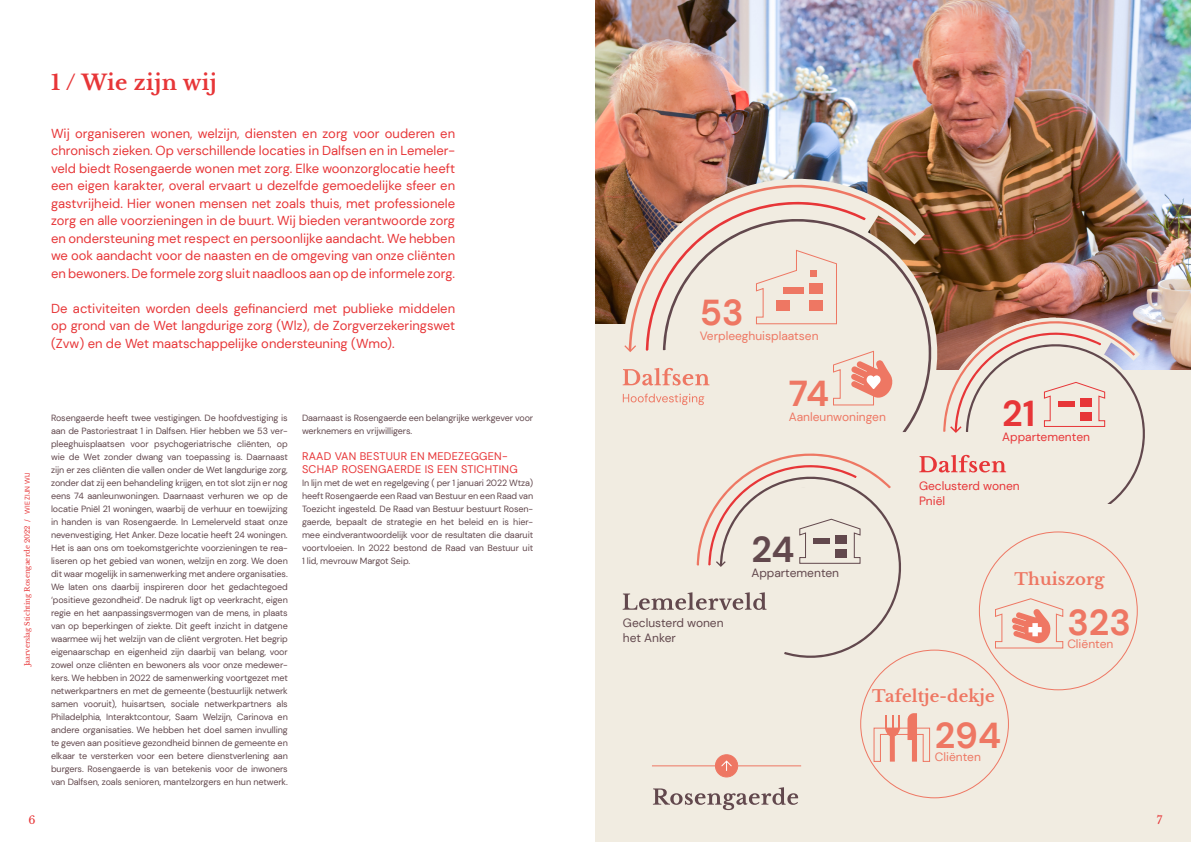
<style>
.page{position:relative;width:1191px;height:842px;background:#fff}
.page>*{position:absolute;margin:0;border:0;box-sizing:border-box;transform-origin:0 0}
.inleiding_Rosengaerde{font:700 36px "DM Sans";color:#ee7763}
.inleiding_Rosengaerde-2{font:700 36px "DM Sans";color:#e73638}
.inleiding_Rosengaerde-3{font:700 36px "DM Sans";color:#62484d}
.Hoofdstuk_kop_Rosengaerde_INHOUD{font:700 21px "Libre Baskerville";letter-spacing:.02em;color:#e73638}
.Hoofdstuk_kop_Rosengaerde_INHOUD-2{font:700 16.4px "Libre Baskerville";letter-spacing:.01em;color:#ee7763}
.inleiding_Rosengaerde-4{font:13px/17.5px "DM Sans";color:#e73638;text-align:justify}
.inleiding_Rosengaerde-5{font:12px "DM Sans";color:#ee7763}
.inleiding_Rosengaerde-6{font:12px "DM Sans";color:#62484d}
.inleiding_Rosengaerde-7{font:12px "DM Sans";color:#e73638}
.tussenkop_KAPITALEN_Rosengaerde{font:11px/13px "DM Sans";letter-spacing:.02em;color:#e73638}
.t1{font:11px "Libre Baskerville";color:#e73638}
.broodtekst_Rosengaerde{font:9px/13px "DM Sans";letter-spacing:-.01em;color:#62484d;text-align:justify}
.t2{font:7px "Libre Baskerville";color:#e73638}
.s1{font-family:"DM Sans"}
</style>
<div class="page">
<div style="left:595px;top:0;width:596px;height:842px;background:#f1ece1"></div>
<img style="left:595px;top:0;width:596px;height:370px">
<div style="left:595px;top:324px;width:189px;height:90px;background:#f1ece1"></div>
<svg style="left:833px;top:197px;width:118px;height:235px"></svg>
<img style="left:619px;top:160px;width:310px;height:200px">
<svg style="left:653px;top:787px;width:145px;height:23px"></svg>
<hr style="left:652px;top:766px;width:148px;height:1px;background:#ee7763">
<svg style="left:715px;top:754px;width:23px;height:23px"></svg>
<div style="left:715px;top:755px;width:22px;height:22px;background:#ee7763;border-radius:50%"></div>
<svg style="left:721px;top:760px;width:11px;height:11px"></svg>
<svg style="left:622px;top:191px;width:270px;height:214px"></svg>
<svg style="left:919px;top:306px;width:238px;height:198px"></svg>
<svg style="left:995px;top:598px;width:68px;height:50px"></svg>
<svg style="left:873px;top:713px;width:57px;height:49px"></svg>
<svg style="left:622px;top:453px;width:290px;height:235px"></svg>
<p class="Hoofdstuk_kop_Rosengaerde_INHOUD" style="left:51px;top:70px;width:167px">1 / Wie zijn wij</p>
<p class="inleiding_Rosengaerde-4" style="left:51px;top:124px;width:405px">Wij organiseren wonen, welzijn, diensten en zorg voor ouderen en chronisch zieken. Op verschillende locaties in Dalfsen en in Lemeler&shy;veld biedt Rosengaerde wonen met zorg. Elke woonzorglocatie heeft een eigen karakter, overal ervaart u dezelfde gemoedelijke sfeer en gastvrijheid. Hier wonen mensen net zoals thuis, met professionele zorg en alle voorzieningen in de buurt. Wij bieden verantwoorde zorg en ondersteuning met respect en persoonlijke aandacht. We hebben we ook aandacht voor de naasten en de omgeving van onze cliënten en bewoners. De formele zorg sluit naadloos aan op de informele zorg.</p>
<p class="inleiding_Rosengaerde-4" style="left:51px;top:299px;width:405px">De activiteiten worden deels gefinancierd met publieke middelen op grond van de Wet langdurige zorg (Wlz), de Zorgverzekeringswet (Zvw) en de Wet maatschappelijke ondersteuning (Wmo).</p>
<p class="t2" style="left:23px;top:666px;width:196px;rotate:-90deg">Jaarverslag Stichting Rosengaerde 2022 <span class="s1">/ Wie zijn wij</span></p>
<p class="broodtekst_Rosengaerde" style="left:51px;top:412px;width:238px">Rosengaerde heeft twee vestigingen. De hoofdvestiging is aan de Pastoriestraat 1 in Dalfsen. Hier hebben we 53 ver&shy;pleeghuisplaatsen voor psychogeriatrische cliënten, op wie de Wet zonder dwang van toepassing is. Daarnaast zijn er zes cliënten die vallen onder de Wet langdurige zorg, zonder dat zij een behandeling krijgen, en tot slot zijn er nog eens 74 aanleunwoningen. Daarnaast verhuren we op de locatie Pniël 21 woningen, waarbij de verhuur en toewijzing in handen is van Rosengaerde. In Lemelerveld staat onze nevenvestiging, Het Anker. Deze locatie heeft 24 woningen.</p>
<p class="broodtekst_Rosengaerde" style="left:51px;top:542px;width:238px">Het is aan ons om toekomstgerichte voorzieningen te rea&shy;liseren op het gebied van wonen, welzijn en zorg. We doen dit waar mogelijk in samenwerking met andere organisaties.<br>We laten ons daarbij inspireren door het gedachtegoed ‘positieve gezondheid’. De nadruk ligt op veerkracht, eigen regie en het aanpassingsvermogen van de mens, in plaats van op beperkingen of ziekte. Dit geeft inzicht in datgene waarmee wij het welzijn van de cliënt vergroten. Het begrip eigenaarschap en eigenheid zijn daarbij van belang, voor zowel onze cliënten en bewoners als voor onze medewer&shy;kers. We hebben in 2022 de samenwerking voortgezet met netwerkpartners en met de gemeente (bestuurlijk netwerk samen vooruit), huisartsen, sociale netwerkpartners als Philadelphia, Interaktcontour, Saam Welzijn, Carinova en andere organisaties. We hebben het doel samen invulling te geven aan positieve gezondheid binnen de gemeente en elkaar te versterken voor een betere dienstverlening aan burgers. Rosengaerde is van betekenis voor de inwoners van Dalfsen, zoals senioren, mantelzorgers en hun netwerk.</p>
<p class="broodtekst_Rosengaerde" style="left:302px;top:412px;width:233px">Daarnaast is Rosengaerde een belangrijke werkgever voor werknemers en vrijwilligers.</p>
<p class="tussenkop_KAPITALEN_Rosengaerde" style="left:302px;top:450px;width:217px">RAAD VAN BESTUUR EN MEDEZEGGEN-<br>SCHAP ROSENGAERDE IS EEN STICHTING</p>
<p class="broodtekst_Rosengaerde" style="left:302px;top:477px;width:233px">In lijn met de wet en regelgeving ( per 1 januari 2022 Wtza) heeft Rosengaerde een Raad van Bestuur en een Raad van Toezicht ingesteld. De Raad van Bestuur bestuurt Rosen&shy;gaerde, bepaalt de strategie en het beleid en is hier&shy;mee eindverantwoordelijk voor de resultaten die daaruit voortvloeien. In 2022 bestond de Raad van Bestuur uit 1 lid, mevrouw Margot Seip.</p>
<p class="inleiding_Rosengaerde" style="left:699px;top:290px;width:45px">53</p>
<p class="inleiding_Rosengaerde-5" style="left:699px;top:329px;width:120px">Verpleeghuisplaatsen</p>
<p class="inleiding_Rosengaerde" style="left:789px;top:370px;width:42px">74</p>
<p class="inleiding_Rosengaerde-5" style="left:789px;top:409px;width:98px">Aanleunwoningen</p>
<p class="inleiding_Rosengaerde-6" style="left:623px;top:615px;width:102px">Geclusterd wonen</p>
<p class="inleiding_Rosengaerde-6" style="left:623px;top:630px;width:54px">het Anker</p>
<p class="inleiding_Rosengaerde-3" style="left:751px;top:527px;width:45px">24</p>
<p class="inleiding_Rosengaerde-6" style="left:751px;top:565px;width:89px">Appartementen</p>
<p class="inleiding_Rosengaerde-2" style="left:1002px;top:391px;width:34px">21</p>
<p class="inleiding_Rosengaerde-7" style="left:1002px;top:429px;width:89px">Appartementen</p>
<p class="inleiding_Rosengaerde-7" style="left:919px;top:479px;width:102px">Geclusterd wonen</p>
<p class="inleiding_Rosengaerde-7" style="left:919px;top:494px;width:28px">Pniël</p>
<p class="Hoofdstuk_kop_Rosengaerde_INHOUD-2" style="left:1014px;top:569px;width:92px">Thuiszorg</p>
<p class="inleiding_Rosengaerde" style="left:1067px;top:599px;width:65px">323</p>
<p class="inleiding_Rosengaerde-5" style="left:1067px;top:637px;width:48px">Cliënten</p>
<p class="Hoofdstuk_kop_Rosengaerde_INHOUD-2" style="left:872px;top:686px;width:124px">Tafeltje-dekje</p>
<p class="inleiding_Rosengaerde" style="left:935px;top:713px;width:68px">294</p>
<p class="inleiding_Rosengaerde-5" style="left:935px;top:750px;width:48px">Cliënten</p>
<p class="t1" style="left:28px;top:814px;width:9px">6</p>
<p class="t1" style="left:1156px;top:814px;width:7px">7</p>
</div>
